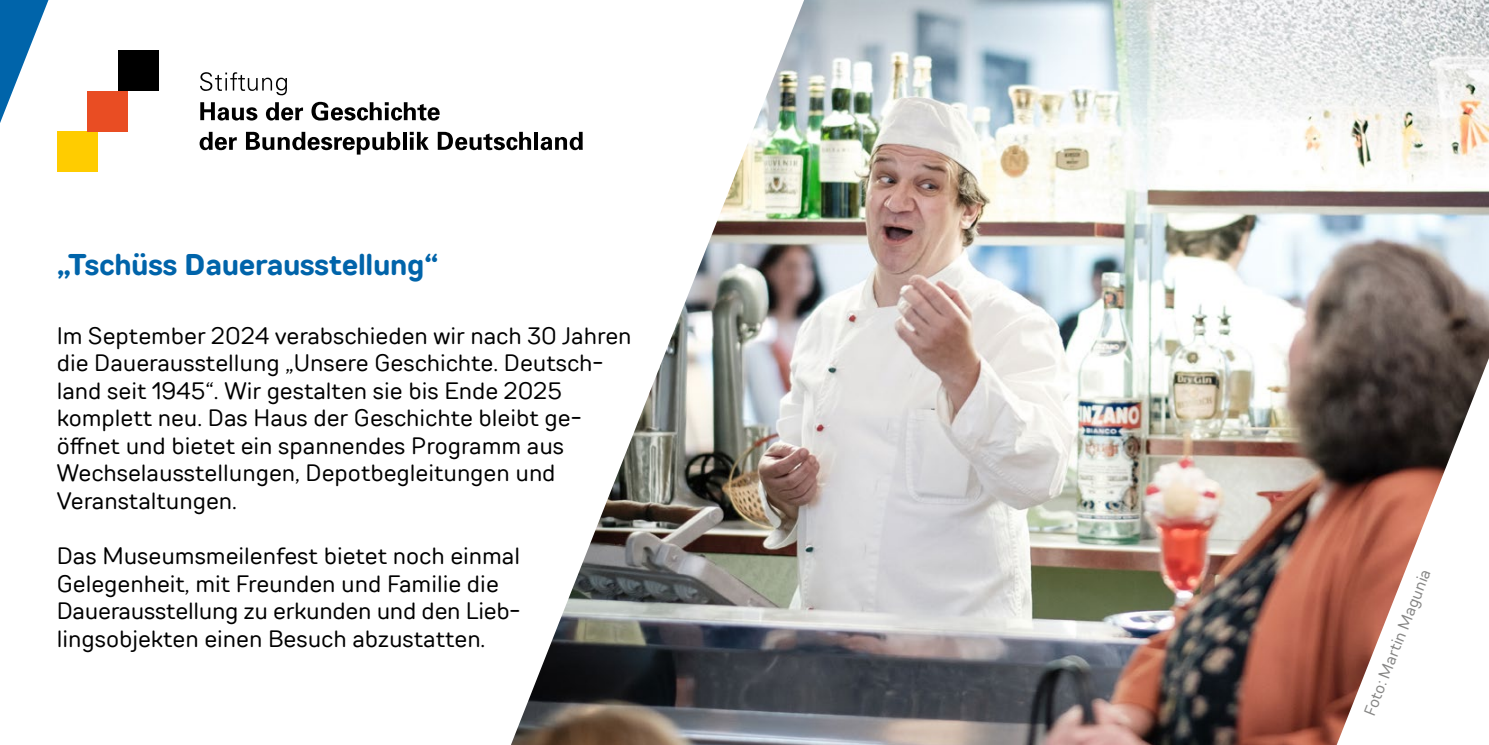
<style>
.page{position:relative;width:1489px;height:745px;background:#fff}
.page>*{position:absolute;margin:0;border:0;box-sizing:border-box;transform-origin:0 0}
.t1{font:700 30px "TT Rounds Neue";letter-spacing:-.01em;color:#0064aa}
.t2{font:23.75px/27.5px "TT Rounds Neue";color:#000}
.t3{font:16.25px "TT Rounds Neue";color:#878786}
</style>
<div class="page">
<div style="left:118px;top:50px;width:41px;height:40px;background:#000"></div>
<svg style="left:200px;top:72px;width:87px;height:23px"></svg>
<svg style="left:200px;top:102px;width:57px;height:18px"></svg>
<svg style="left:266px;top:102px;width:37px;height:18px"></svg>
<svg style="left:311px;top:102px;width:128px;height:18px"></svg>
<svg style="left:199px;top:132px;width:38px;height:18px"></svg>
<svg style="left:246px;top:131px;width:154px;height:23px"></svg>
<hr style="left:403px;top:132px;width:3px;height:18px;background:#000">
<svg style="left:410px;top:132px;width:19px;height:18px"></svg>
<svg style="left:438px;top:132px;width:73px;height:18px"></svg>
<div style="left:87px;top:90px;width:41px;height:41px;background:#e94d23"></div>
<svg style="left:0;top:0;width:110px;height:172px"></svg>
<img style="left:511px;top:0;width:977px;height:744px">
<p class="t1" style="left:57px;top:244px;width:383px">„Tschüss Dauerausstellung“</p>
<p class="t2" style="left:57px;top:321px;width:576px">Im September 2024 verabschieden wir nach 30 Jahren die Dauerausstellung „Unsere Geschichte. Deutsch&shy;land seit 1945“. Wir gestalten sie bis Ende 2025 komplett neu. Das Haus der Geschichte bleibt ge&shy;öffnet und bietet ein spannendes Programm aus Wechselausstellungen, Depotbegleitungen und Veranstaltungen.</p>
<p class="t2" style="left:57px;top:541px;width:465px">Das Museumsmeilenfest bietet noch einmal Gelegenheit, mit Freunden und Familie die Dauerausstellung zu erkunden und den Lieb&shy;lingsobjekten einen Besuch abzustatten.</p>
<p class="t3" style="left:1358px;top:709px;width:157px;rotate:-68deg">Foto: Martin Magunia</p>
</div>
